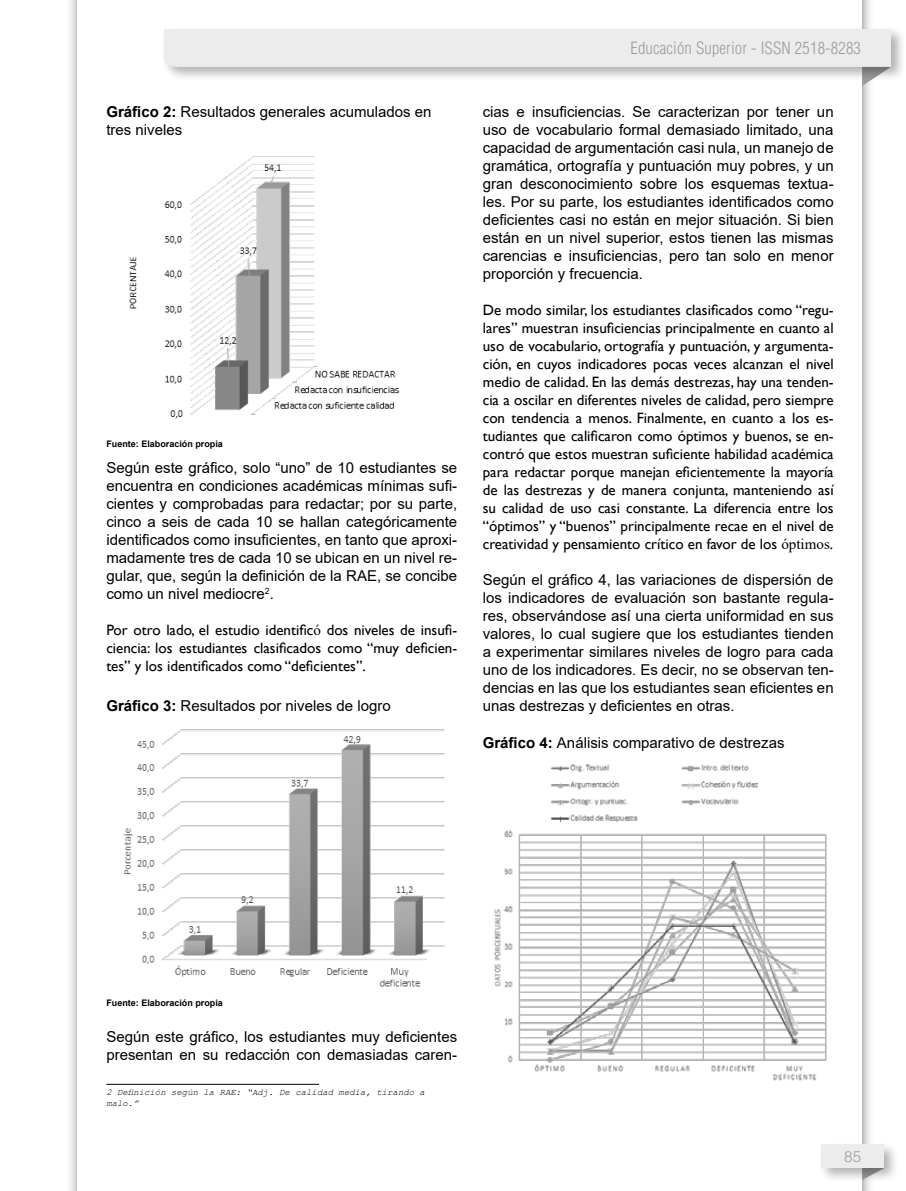
<style>
.page{position:relative;width:906px;height:1191px;background:#fff}
.page>*{position:absolute;margin:0;border:0;box-sizing:border-box;transform-origin:0 0}
.t1{font:300 condensed 16.5px "Helvetica LT Std";letter-spacing:.01em;color:#9c9c9c}
.t2{font:300 15.3px "Helvetica LT Std";color:#9c9c9c}
.t3{font:15px/18px "Arial";color:#000;text-align:justify}
.t4{font:15px/18px "Gill Sans";color:#000;text-align:justify}
.t5{font:italic 9px/10.8px "Courier New";color:#000}
.t6{font:700 9px "Arial";color:#000}
.s1{font-weight:700}
.s2{font-family:"Times New Roman"}
</style>
<div class="page">
<svg style="left:862px;top:0;width:8px;height:1191px;background:#d5d5d5"></svg>
<svg style="left:70px;top:0;width:7px;height:1191px"></svg>
<div style="left:161px;top:26px;width:745px;height:56px;background:#000;opacity:.3"></div>
<svg style="left:164px;top:29px;width:727px;height:57px"></svg>
<div style="left:818px;top:1141px;width:81px;height:42px;background:#000;opacity:.3"></div>
<div style="left:821px;top:1144px;width:63px;height:24px;background:#ececec"></div>
<img style="left:129px;top:156px;width:271px;height:263px">
<img style="left:123px;top:729px;width:322px;height:258px">
<hr style="left:106px;top:1084px;width:213px;height:1px;background:#000">
<img style="left:494px;top:764px;width:333px;height:317px">
<p class="t3" style="left:106px;top:103px;width:327px"><span class="s1">Gráfico 2:</span> Resultados generales acumulados en tres niveles</p>
<p class="t6" style="left:106px;top:437px;width:118px">Fuente: Elaboración propia</p>
<p class="t3" style="left:106px;top:459px;width:352px">Según este gráfico, solo “uno” de 10 estudiantes se encuentra en condiciones académicas mínimas sufi&shy;cientes y comprobadas para redactar; por su parte, cinco a seis de cada 10 se hallan categóricamente identificados como insuficientes, en tanto que aproxi&shy;madamente tres de cada 10 se ubican en un nivel re&shy;gular, que, según la definición de la RAE, se concibe como un nivel mediocre<sup>2</sup>.</p>
<p class="t4" style="left:106px;top:621px;width:352px">Por otro lado, el estudio identific<span class="s2">ó</span> dos niveles de insufi&shy;ciencia: los estudiantes clasificados como “muy deficien&shy;tes” y los identificados como “deficientes”.</p>
<p class="t3" style="left:106px;top:696px;width:286px"><span class="s1">Gráfico 3:</span> Resultados por niveles de logro</p>
<p class="t1" style="left:630px;top:38px;width:232px">Educación Superior - ISSN 2518-8283</p>
<p class="t3" style="left:483px;top:103px;width:352px">cias e insuficiencias. Se caracterizan por tener un uso de vocabulario formal demasiado limitado, una capacidad de argumentación casi nula, un manejo de gramática, ortografía y puntuación muy pobres, y un gran desconocimiento sobre los esquemas textua&shy;les. Por su parte, los estudiantes identificados como deficientes casi no están en mejor situación. Si bien están en un nivel superior, estos tienen las mismas carencias e insuficiencias, pero tan solo en menor proporción y frecuencia.</p>
<p class="t4" style="left:483px;top:301px;width:352px">De modo similar, los estudiantes clasificados como “regu&shy;lares” muestran insuficiencias principalmente en cuanto al uso de vocabulario, ortografía y puntuación, y argumenta&shy;ción, en cuyos indicadores pocas veces alcanzan el nivel medio de calidad. En las demás destrezas, hay una tenden&shy;cia a oscilar en diferentes niveles de calidad, pero siempre con tendencia a menos. Finalmente, en cuanto a los es&shy;tudiantes que calificaron como óptimos y buenos, se en&shy;contró que estos muestran suficiente habilidad académica para redactar porque manejan eficientemente la mayoría de las destrezas y de manera conjunta, manteniendo así su calidad de uso casi constante. La diferencia entre los “óptimos” y “buenos” principalmente recae en el nivel de creatividad y pensamiento crítico en favor de los <span class="s2">óptimos</span>.</p>
<p class="t3" style="left:483px;top:571px;width:352px">Según el gráfico 4, las variaciones de dispersión de los indicadores de evaluación son bastante regula&shy;res, observándose así una cierta uniformidad en sus valores, lo cual sugiere que los estudiantes tienden a experimentar similares niveles de logro para cada uno de los indicadores. Es decir, no se observan ten&shy;dencias en las que los estudiantes sean eficientes en unas destrezas y deficientes en otras.</p>
<p class="t3" style="left:483px;top:733px;width:303px"><span class="s1">Gráfico 4:</span> Análisis comparativo de destrezas</p>
<p class="t6" style="left:106px;top:997px;width:118px">Fuente: Elaboración propia</p>
<p class="t3" style="left:106px;top:1028px;width:352px">Según este gráfico, los estudiantes muy deficientes presentan en su redacción con demasiadas caren-</p>
<p class="t5" style="left:106px;top:1086px;width:320px">2 Definición según la RAE: “Adj. De calidad media, tirando a malo.”</p>
<p class="t2" style="left:844px;top:1147px;width:19px">85</p>
</div>
